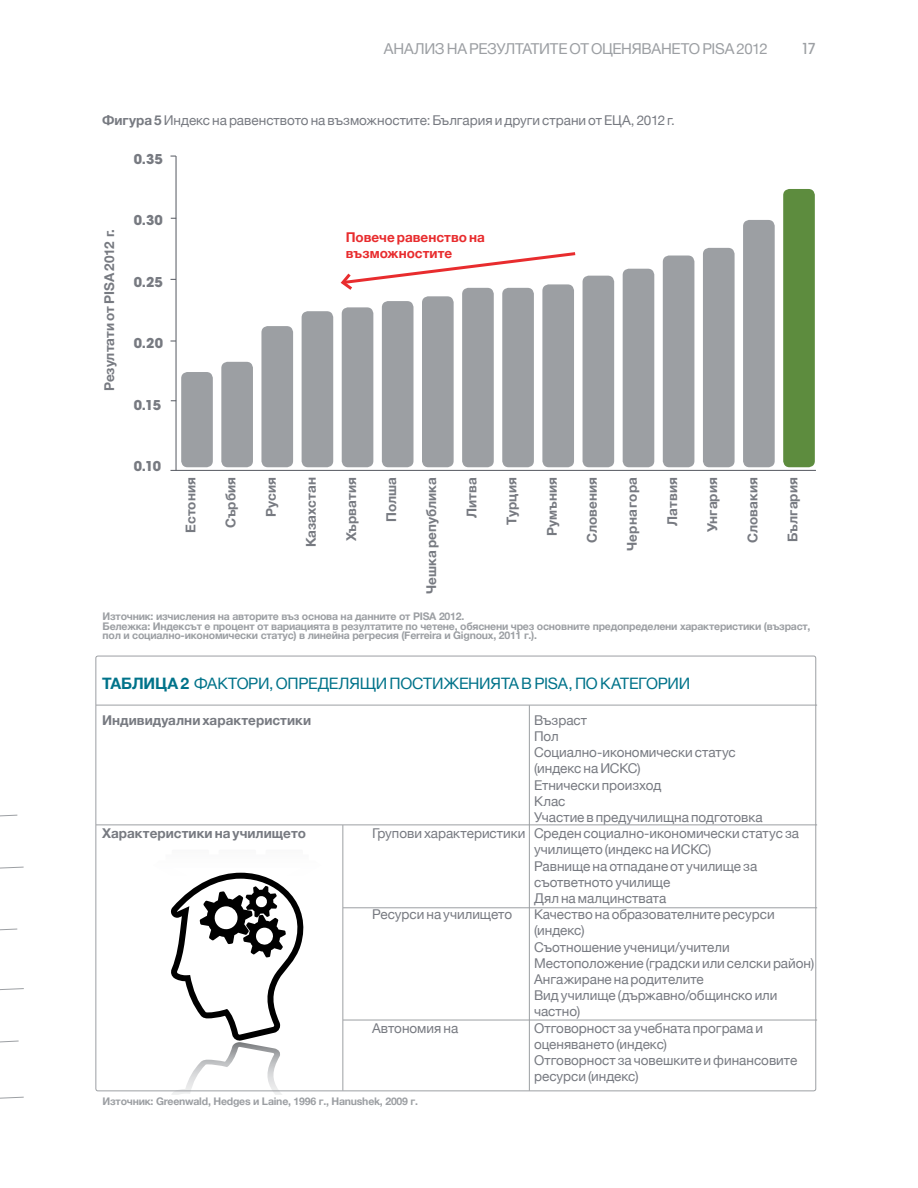
<style>
.page{position:relative;width:918px;height:1188px;background:#fff}
.page>*{position:absolute;margin:0;border:0;box-sizing:border-box;transform-origin:0 0}
.t1{font:15.75px "Helvetica Neue";letter-spacing:-.02em;color:#00738a}
.t2{font:15px "Helvetica Neue";letter-spacing:-.025em;color:#9c9fa3}
.t3{font:500 15px "Avant Garde";color:#9c9fa3}
.t4{font:13.5px/16.2px "Helvetica Neue";color:#777a81}
.t5{font:700 13.5px "Helvetica Neue";color:#777a81}
.t6{font:700 13.5px/15.8px "Helvetica Neue";color:#e82c2e}
.t7{font:700 13.5px "Avant Garde";color:#777a81}
.t8{font:700 10.5px/9.6px "Helvetica Neue";letter-spacing:-.02em;color:#9c9fa3}
.s1{font-weight:700}
.s2{font-weight:400}
</style>
<div class="page">
<svg style="left:153px;top:872px;width:168px;height:223px"></svg>
<hr style="left:96px;top:705px;width:721px;height:1px;background:#9c9fa3">
<svg style="left:340px;top:252px;width:236px;height:40px"></svg>
<hr style="left:171px;top:470px;width:645px;height:1px;background:#545860">
<hr style="left:176px;top:156px;width:1px;height:315px;background:#545860">
<hr style="left:529px;top:705px;width:1px;height:386px;background:#9c9fa3">
<hr style="left:96px;top:825px;width:721px;height:1px;background:#9c9fa3">
<hr style="left:343px;top:825px;width:1px;height:266px;background:#9c9fa3">
<hr style="left:343px;top:908px;width:474px;height:1px;background:#9c9fa3">
<hr style="left:343px;top:1020px;width:474px;height:1px;background:#9c9fa3">
<svg style="left:0;top:815px;width:18px;height:2px"></svg>
<svg style="left:0;top:988px;width:24px;height:2px"></svg>
<svg style="left:0;top:929px;width:18px;height:2px"></svg>
<svg style="left:0;top:1097px;width:24px;height:2px"></svg>
<svg style="left:0;top:867px;width:24px;height:2px"></svg>
<svg style="left:0;top:1041px;width:19px;height:2px"></svg>
<div style="left:181px;top:372px;width:32px;height:95px;background:#9c9fa3;border-radius:6px"></div>
<div style="left:342px;top:307px;width:31px;height:160px;background:#9c9fa3;border-radius:6px"></div>
<div style="left:502px;top:288px;width:32px;height:179px;background:#9c9fa3;border-radius:6px"></div>
<div style="left:663px;top:256px;width:31px;height:211px;background:#9c9fa3;border-radius:6px"></div>
<div style="left:261px;top:326px;width:32px;height:141px;background:#9c9fa3;border-radius:6px"></div>
<div style="left:422px;top:296px;width:32px;height:171px;background:#9c9fa3;border-radius:6px"></div>
<div style="left:583px;top:276px;width:31px;height:191px;background:#9c9fa3;border-radius:6px"></div>
<div style="left:743px;top:220px;width:32px;height:247px;background:#9c9fa3;border-radius:6px"></div>
<div style="left:221px;top:362px;width:32px;height:105px;background:#9c9fa3;border-radius:6px"></div>
<div style="left:382px;top:301px;width:32px;height:166px;background:#9c9fa3;border-radius:6px"></div>
<div style="left:542px;top:284px;width:32px;height:183px;background:#9c9fa3;border-radius:6px"></div>
<div style="left:703px;top:248px;width:32px;height:219px;background:#9c9fa3;border-radius:6px"></div>
<div style="left:302px;top:311px;width:31px;height:156px;background:#9c9fa3;border-radius:6px"></div>
<div style="left:462px;top:288px;width:32px;height:179px;background:#9c9fa3;border-radius:6px"></div>
<div style="left:623px;top:269px;width:31px;height:198px;background:#9c9fa3;border-radius:6px"></div>
<div style="left:783px;top:189px;width:32px;height:278px;background:#5d8c3e;border-radius:6px"></div>
<p class="t2" style="left:384px;top:38px;width:385px">Анализ на резултатите от оценяването PISA 2012</p>
<p class="t3" style="left:801px;top:39px;width:17px">17</p>
<p class="t4" style="left:102px;top:113px;width:574px"><span class="s1">Фигура 5</span> Индекс на равенството на възможностите: България и други страни от ЕЦА, 2012 г.</p>
<p class="t7" style="left:134px;top:150px;width:31px">0.35</p>
<p class="t7" style="left:134px;top:211px;width:31px">0.30</p>
<p class="t5" style="left:99px;top:391px;width:164px;rotate:-90deg">Резултати от PISA 2012 г.</p>
<p class="t6" style="left:346px;top:230px;width:141px">Повече равенство на възможностите</p>
<p class="t7" style="left:134px;top:273px;width:31px">0.25</p>
<p class="t7" style="left:134px;top:334px;width:31px">0.20</p>
<p class="t7" style="left:134px;top:396px;width:29px">0.15</p>
<p class="t7" style="left:134px;top:457px;width:29px">0.10</p>
<p class="t5" style="left:381px;top:522px;width:46px;rotate:-90deg">Полша</p>
<p class="t5" style="left:461px;top:518px;width:42px;rotate:-90deg">Литва</p>
<p class="t5" style="left:501px;top:525px;width:49px;rotate:-90deg">Турция</p>
<p class="t5" style="left:421px;top:594px;width:118px;rotate:-90deg">Чешка република</p>
<p class="t5" style="left:622px;top:551px;width:75px;rotate:-90deg">Черна гора</p>
<p class="t5" style="left:260px;top:517px;width:41px;rotate:-90deg">Русия</p>
<p class="t5" style="left:541px;top:536px;width:61px;rotate:-90deg">Румъния</p>
<p class="t5" style="left:702px;top:532px;width:56px;rotate:-90deg">Унгария</p>
<p class="t5" style="left:180px;top:533px;width:57px;rotate:-90deg">Естония</p>
<p class="t5" style="left:742px;top:543px;width:67px;rotate:-90deg">Словакия</p>
<p class="t5" style="left:341px;top:541px;width:65px;rotate:-90deg">Хърватия</p>
<p class="t5" style="left:581px;top:543px;width:67px;rotate:-90deg">Словения</p>
<p class="t5" style="left:220px;top:528px;width:53px;rotate:-90deg">Сърбия</p>
<p class="t5" style="left:662px;top:526px;width:50px;rotate:-90deg">Латвия</p>
<p class="t5" style="left:300px;top:547px;width:72px;rotate:-90deg">Казахстан</p>
<p class="t5" style="left:782px;top:542px;width:66px;rotate:-90deg">България</p>
<p class="t8" style="left:103px;top:612px;width:710px">Източник: изчисления на авторите въз основа на данните от PISA 2012.<br>Бележка: Индексът е процент от вариацията в резултатите по четене, обяснени чрез основните предопределени характеристики (възраст, пол и социално-икономически статус) в линейна регресия (Ferreira и Gignoux, 2011 г.).</p>
<p class="t1" style="left:102px;top:672px;width:590px"><span class="s1">Таблица 2</span> Фактори, определящи постиженията в PISA, по категории</p>
<p class="t5" style="left:102px;top:709px;width:249px">Индивидуални характеристики <span class="s2">В</span></p>
<p class="t4" style="left:543px;top:713px;width:45px">ъзраст</p>
<p class="t4" style="left:534px;top:729px;width:26px">Пол</p>
<p class="t4" style="left:534px;top:745px;width:203px">Социално-икономически статус</p>
<p class="t4" style="left:534px;top:761px;width:108px">(индекс на ИСКС)</p>
<p class="t4" style="left:542px;top:777px;width:121px">тнически произход</p>
<p class="t4" style="left:534px;top:794px;width:33px">Клас</p>
<p class="t4" style="left:542px;top:810px;width:222px">частие в предучилищна подготовка</p>
<p class="t5" style="left:102px;top:823px;width:230px">Характеристики на училището <span class="s2">Г</span></p>
<p class="t4" style="left:378px;top:826px;width:423px">рупови характеристики Среден социално-икономически статус за</p>
<p class="t4" style="left:534px;top:842px;width:179px">училището (индекс на ИСКС)</p>
<p class="t4" style="left:543px;top:858px;width:216px">авнище на отпадане от училище за</p>
<p class="t4" style="left:534px;top:875px;width:138px">съответното училище</p>
<p class="t4" style="left:544px;top:891px;width:124px">ял на малцинствата</p>
<p class="t4" style="left:381px;top:907px;width:133px">есурси на училището</p>
<p class="t4" style="left:534px;top:907px;width:242px">Качество на образователните ресурси (индекс)<br>Съотношение ученици/учители</p>
<p class="t4" style="left:546px;top:956px;width:270px">естоположение (градски или селски район)</p>
<p class="t4" style="left:534px;top:972px;width:171px">Ангажиране на родителите</p>
<p class="t4" style="left:543px;top:988px;width:236px">ид училище (държавно/общинско или</p>
<p class="t4" style="left:534px;top:1004px;width:48px">частно)</p>
<p class="t4" style="left:372px;top:1020px;width:109px">Автономия на О</p>
<p class="t4" style="left:534px;top:1020px;width:231px;text-indent:10px">тговорност за учебната програма и оценяването (индекс)</p>
<p class="t4" style="left:534px;top:1053px;width:265px;text-indent:10px">тговорност за човешките и финансовите ресурси (индекс)</p>
<p class="t8" style="left:103px;top:1097px;width:317px">Източник: Greenwald, Hedges и Laine, 1996 г., Hanushek, 2009 г.</p>
</div>
